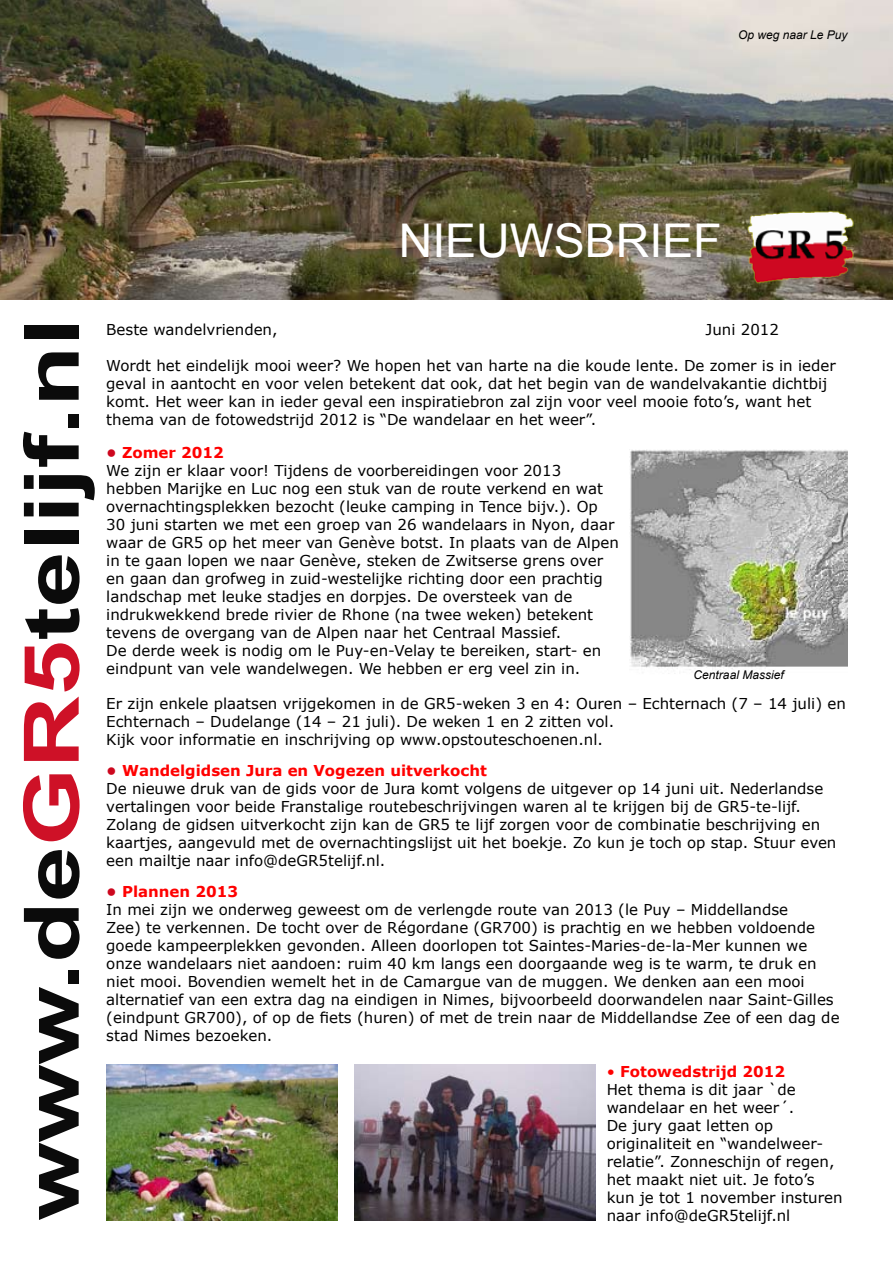
<style>
.page{position:relative;width:893px;height:1263px;background:#fff}
.page>*{position:absolute;margin:0;border:0;box-sizing:border-box;transform-origin:0 0}
.t1{font:700 76.5px "Arial";color:#000;scale:1.31 1}
.t2{font:46.5px "Arial";color:#fff}
.t3{font:15px/18px "Verdana";color:#000}
.t4{font:italic 12px "Arial";color:#000}
.s1{color:#cc071e}
.s2{font-weight:700;color:#cd071e}
.s3{font-weight:700;color:#f00}
.s4{color:#f00}
</style>
<div class="page">
<img style="left:0;top:0;width:893px;height:299px">
<img style="left:744px;top:204px;width:117px;height:85px">
<img style="left:106px;top:1064px;width:231px;height:156px">
<img style="left:354px;top:1064px;width:241px;height:156px">
<img style="left:630px;top:449px;width:218px;height:221px">
<p class="t4" style="left:738px;top:27px;width:111px">Op weg naar Le Puy</p>
<h2 class="t2" style="left:399px;top:210px;width:324px">NIEUWSBRIEF</h2>
<h1 class="t1" style="left:1px;top:1220px;width:690px;rotate:-90deg">www.de<span class="s1">GR5</span>telijf.nl</h1>
<p class="t3" style="left:106px;top:320px;width:173px">Beste wandelvrienden,</p>
<p class="t3" style="left:706px;top:320px;width:75px">Juni 2012</p>
<p class="t3" style="left:106px;top:356px;width:731px">Wordt het eindelijk mooi weer? We hopen het van harte na die koude lente. De zomer is in ieder geval in aantocht en voor velen betekent dat ook, dat het begin van de wandelvakantie dichtbij komt. Het weer kan in ieder geval een inspiratiebron zal zijn voor veel mooie foto’s, want het thema van de fotowedstrijd 2012 is “De wandelaar en het weer”.</p>
<p class="t3" style="left:106px;top:443px;width:514px"><span class="s2">•</span> <span class="s3">Zomer 2012<br></span>We zijn er klaar voor! Tijdens de voorbereidingen voor 2013 hebben Marijke en Luc nog een stuk van de route verkend en wat overnachtingsplekken bezocht (leuke camping in Tence bijv.). Op 30 juni starten we met een groep van 26 wandelaars in Nyon, daar waar de GR5 op het meer van Genève botst. In plaats van de Alpen in te gaan lopen we naar Genève, steken de Zwitserse grens over en gaan dan grofweg in zuid-westelijke richting door een prachtig landschap met leuke stadjes en dorpjes. De oversteek van de indrukwekkend brede rivier de Rhone (na twee weken) betekent tevens de overgang van de Alpen naar het Centraal Massief.<br>De derde week is nodig om le Puy-en-Velay te bereiken, start- en eindpunt van vele wandelwegen. We hebben er erg veel zin in.</p>
<p class="t3" style="left:106px;top:694px;width:741px">Er zijn enkele plaatsen vrijgekomen in de GR5-weken 3 en 4: Ouren – Echternach (7 – 14 juli) en<br>Echternach – Dudelange (14 – 21 juli). De weken 1 en 2 zitten vol.<br>Kijk voor informatie en inschrijving op www.opstouteschoenen.nl.</p>
<p class="t4" style="left:694px;top:666px;width:92px">Centraal Massief</p>
<p class="t3" style="left:106px;top:760px;width:732px"><span class="s2">•</span> <span class="s3">Wandelgidsen Jura en Vogezen uitverkocht<br></span>De nieuwe druk van de gids voor de Jura komt volgens de uitgever op 14 juni uit. Nederlandse vertalingen voor beide Franstalige routebeschrijvingen waren al te krijgen bij de GR5-te-lijf.<br>Zolang de gidsen uitverkocht zijn kan de GR5 te lijf zorgen voor de combinatie beschrijving en kaartjes, aangevuld met de overnachtingslijst uit het boekje. Zo kun je toch op stap. Stuur even een mailtje naar info@deGR5telijf.nl.</p>
<p class="t3" style="left:106px;top:882px;width:735px"><span class="s2">•</span> <span class="s3">Plannen 2013<br></span>In mei zijn we onderweg geweest om de verlengde route van 2013 (le Puy – Middellandse<br>Zee) te verkennen. De tocht over de Régordane (GR700) is prachtig en we hebben voldoende goede kampeerplekken gevonden. Alleen doorlopen tot Saintes-Maries-de-la-Mer kunnen we onze wandelaars niet aandoen: ruim 40 km langs een doorgaande weg is te warm, te druk en niet mooi. Bovendien wemelt het in de Camargue van de muggen. We denken aan een mooi alternatief van een extra dag na eindigen in Nimes, bijvoorbeeld doorwandelen naar Saint-Gilles (eindpunt GR700), of op de fiets (huren) of met de trein naar de Middellandse Zee of een dag de stad Nimes bezoeken.</p>
<p class="t3" style="left:607px;top:1062px;width:237px"><span class="s4">•</span> <span class="s3">Fotowedstrijd 2012<br></span>Het thema is dit jaar `de wandelaar en het weer´.<br>De jury gaat letten op originaliteit en “wandelweer&shy;relatie”. Zonneschijn of regen, het maakt niet uit. Je foto’s kun je tot 1 november insturen naar info@deGR5telijf.nl</p>
</div>
